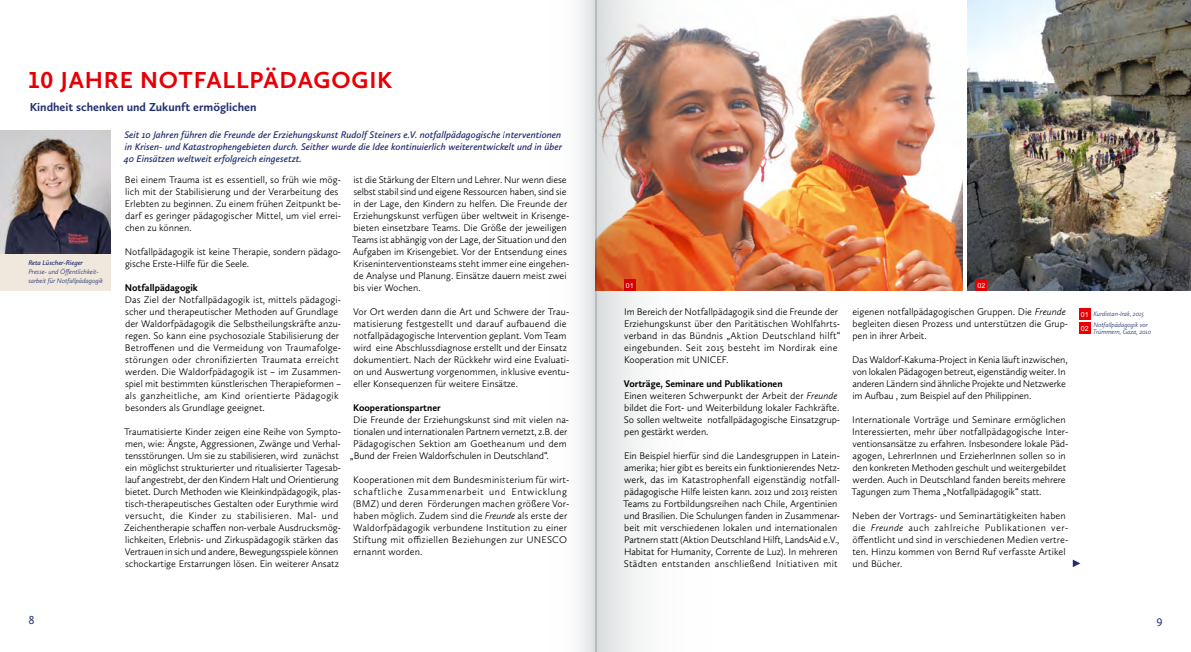
<style>
.page{position:relative;width:1191px;height:652px;background:#fff}
.page>*{position:absolute;margin:0;border:0;box-sizing:border-box;transform-origin:0 0}
.t1{font:700 24px "Calluna Sans";letter-spacing:.035em;color:#e60005}
.t2{font:700 12px "Calluna Sans";color:#22306f}
.t3{font:12px "Calluna Sans";color:#22306f}
.t4{font:300 10px/12px "Calluna Sans";color:#000}
.t5{font:italic 600 10px/12px "Calluna Sans";color:#22306f;text-align:justify}
.t6{font:700 10px "Calluna Sans";color:#000}
.t7{font:italic 300 7px/9px "Calluna Sans";letter-spacing:-.01em;color:#22306f}
.t8{font:italic 600 7px "Calluna Sans";letter-spacing:-.01em;color:#22306f}
.t9{font:7px "Arial";color:#fff}
.t10{font:italic 300 6.8px/11px "Calluna Sans";letter-spacing:-.01em;color:#22306f}
.s1{font-style:italic}
.s2{font-weight:700}
.s3{font-family:"Arial";font-weight:400;font-style:normal;font-size:7px;color:#fff}
</style>
<div class="page">
<img style="left:0;top:130px;width:111px;height:125px">
<img style="left:825px;top:14px;width:137px;height:277px">
<img style="left:968px;top:0;width:223px;height:291px">
<div style="left:0;top:255px;width:111px;height:36px;background:#f0e8dd"></div>
<div style="left:1079px;top:308px;width:11px;height:12px;background:#e60005"></div>
<div style="left:1079px;top:322px;width:11px;height:12px;background:#e60005"></div>
<svg style="left:1072px;top:560px;width:8px;height:7px"></svg>
<div style="left:975px;top:279px;width:11px;height:11px;background:#e60005"></div>
<div style="left:504px;top:0;width:92px;height:652px;background:linear-gradient(to right,#fff,#eeeff0)"></div>
<img style="left:595px;top:0;width:230px;height:652px">
<h1 class="t1" style="left:29px;top:65px;width:365px">10 JAHRE NOTFALLPÄDAGOGIK</h1>
<p class="t2" style="left:30px;top:99px;width:228px">Kindheit schenken und Zukunft ermöglichen</p>
<p class="t8" style="left:28px;top:259px;width:56px">Reta Lüscher-Rieger</p>
<p class="t7" style="left:28px;top:267px;width:76px">Presse- und Öffentlichkeit&shy;sarbeit für Notfallpädagogik</p>
<p class="t5" style="left:124px;top:128px;width:440px">Seit 10 Jahren führen die Freunde der Erziehungskunst Rudolf Steiners e.V. notfallpädagogische Interventionen in Krisen- und Katastrophengebieten durch. Seither wurde die Idee kontinuierlich weiterentwickelt und in über 40 Einsätzen weltweit erfolgreich eingesetzt.</p>
<p class="t4" style="left:125px;top:173px;width:218px">Bei einem Trauma ist es essentiell, so früh wie mög&shy;lich mit der Stabilisierung und der Verarbeitung des Erlebten zu beginnen. Zu einem frühen Zeitpunkt be&shy;darf es geringer pädagogischer Mittel, um viel errei&shy;chen zu können.</p>
<p class="t4" style="left:125px;top:245px;width:218px">Notfallpädagogik ist keine Therapie, sondern pädago&shy;gische Erste-Hilfe für die Seele.</p>
<p class="t6" style="left:125px;top:281px;width:75px">Notfallpädagogik</p>
<p class="t4" style="left:125px;top:293px;width:218px">Das Ziel der Notfallpädagogik ist, mittels pädagogi&shy;scher und therapeutischer Methoden auf Grundlage der Waldorfpädagogik die Selbstheilungskräfte anzu&shy;regen. So kann eine psychosoziale Stabilisierung der Betroffenen und die Vermeidung von Traumafolge&shy;störungen oder chronifizierten Traumata erreicht werden. Die Waldorfpädagogik ist – im Zusammen&shy;spiel mit bestimmten künstlerischen Therapieformen – als ganzheitliche, am Kind orientierte Pädagogik besonders als Grundlage geeignet.</p>
<p class="t4" style="left:124px;top:425px;width:218px">Traumatisierte Kinder zeigen eine Reihe von Sympto&shy;men, wie: Ängste, Aggressionen, Zwänge und Verhal&shy;tensstörungen. Um sie zu stabilisieren, wird zunächst ein möglichst strukturierter und ritualisierter Tagesab&shy;lauf angestrebt, der den Kindern Halt und Orientierung bietet. Durch Methoden wie Kleinkindpädagogik, plas&shy;tisch-therapeutisches Gestalten oder Eurythmie wird versucht, die Kinder zu stabilisieren. Mal- und Zeichentherapie schaffen non-verbale Ausdrucksmög&shy;lichkeiten, Erlebnis- und Zirkuspädagogik stärken das Vertrauen in sich und andere, Bewegungsspiele können schockartige Erstarrungen lösen. Ein weiterer Ansatz</p>
<p class="t4" style="left:352px;top:173px;width:219px">ist die Stärkung der Eltern und Lehrer. Nur wenn diese selbst stabil sind und eigene Ressourcen haben, sind sie in der Lage, den Kindern zu helfen. Die Freunde der Erziehungskunst verfügen über weltweit in Krisenge&shy;bieten einsetzbare Teams. Die Größe der jeweiligen Teams ist abhängig von der Lage, der Situation und den Aufgaben im Krisengebiet. Vor der Entsendung eines Kriseninterventionsteams steht immer eine eingehen&shy;de Analyse und Planung. Einsätze dauern meist zwei bis vier Wochen.</p>
<p class="t4" style="left:353px;top:305px;width:218px">Vor Ort werden dann die Art und Schwere der Trau&shy;matisierung festgestellt und darauf aufbauend die notfallpädagogische Intervention geplant. Vom Team wird eine Abschlussdiagnose erstellt und der Einsatz dokumentiert. Nach der Rückkehr wird eine Evaluati&shy;on und Auswertung vorgenommen, inklusive eventu&shy;eller Konsequenzen für weitere Einsätze.</p>
<p class="t6" style="left:353px;top:401px;width:89px">Kooperationspartner</p>
<p class="t4" style="left:353px;top:413px;width:216px">Die Freunde der Erziehungskunst sind mit vielen na-</p>
<p class="t4" style="left:353px;top:425px;width:215px">tionalen und internationalen Partnern vernetzt, z.B. der</p>
<p class="t4" style="left:353px;top:437px;width:215px">Pädagogischen Sektion am Goetheanum und dem</p>
<p class="t4" style="left:350px;top:449px;width:200px">„Bund der Freien Waldorfschulen in Deutschland“.</p>
<p class="t4" style="left:353px;top:473px;width:218px">Kooperationen mit dem Bundesministerium für wirt&shy;schaftliche Zusammenarbeit und Entwicklung (BMZ) und deren Förderungen machen größere Vor&shy;haben möglich. Zudem sind die <span class="s1">Freunde</span> als erste der Waldorfpädagogik verbundene Institution zu einer Stiftung mit offiziellen Beziehungen zur UNESCO ernannt worden.</p>
<p class="t9" style="left:626px;top:281px;width:9px">01</p>
<p class="t9" style="left:977px;top:281px;width:9px">02</p>
<p class="t4" style="left:624px;top:305px;width:218px">Im Bereich der Notfallpädagogik sind die Freunde der Erziehungskunst über den Paritätischen Wohlfahrts&shy;verband in das Bündnis „Aktion Deutschland hilft“ eingebunden. Seit 2015 besteht im Nordirak eine Kooperation mit UNICEF.</p>
<p class="t4" style="left:624px;top:377px;width:218px"><span class="s2">Vorträge, Seminare und Publikationen<br></span>Einen weiteren Schwerpunkt der Arbeit der <span class="s1">Freunde </span>bildet die Fort- und Weiterbildung lokaler Fachkräfte.<br>So sollen weltweite notfallpädagogische Einsatzgrup&shy;pen gestärkt werden.</p>
<p class="t4" style="left:623px;top:449px;width:218px">Ein Beispiel hierfür sind die Landesgruppen in Latein&shy;amerika; hier gibt es bereits ein funktionierendes Netz&shy;werk, das im Katastrophenfall eigenständig notfall&shy;pädagogische Hilfe leisten kann. 2012 und 2013 reisten Teams zu Fortbildungsreihen nach Chile, Argentinien und Brasilien. Die Schulungen fanden in Zusammenar&shy;beit mit verschiedenen lokalen und internationalen Partnern statt (Aktion Deutschland Hilft, LandsAid e.V., Habitat for Humanity, Corrente de Luz). In mehreren Städten entstanden anschließend Initiativen mit</p>
<p class="t4" style="left:852px;top:305px;width:217px">eigenen notfallpädagogischen Gruppen. Die <span class="s1">Freunde </span>begleiten diesen Prozess und unterstützen die Grup&shy;pen in ihrer Arbeit.</p>
<p class="t4" style="left:852px;top:353px;width:217px">Das Waldorf-Kakuma-Project in Kenia läuft inzwischen, von lokalen Pädagogen betreut, eigenständig weiter. In anderen Ländern sind ähnliche Projekte und Netzwerke im Aufbau , zum Beispiel auf den Philippinen.</p>
<p class="t4" style="left:851px;top:413px;width:218px">Internationale Vorträge und Seminare ermöglichen Interessierten, mehr über notfallpädagogische Inter&shy;ventionsansätze zu erfahren. Insbesondere lokale Päd&shy;agogen, LehrerInnen und ErzieherInnen sollen so in den konkreten Methoden geschult und weitergebildet werden. Auch in Deutschland fanden bereits mehrere Tagungen zum Thema „Notfallpädagogik“ statt.</p>
<p class="t4" style="left:852px;top:509px;width:218px">Neben der Vortrags- und Seminartätigkeiten haben die <span class="s1">Freunde</span> auch zahlreiche Publikationen ver&shy;öffentlicht und sind in verschiedenen Medien vertre&shy;ten. Hinzu kommen von Bernd Ruf verfasste Artikel und Bücher.</p>
<p class="t10" style="left:1081px;top:308px;width:69px"><span class="s3">01</span> Kurdistan-Irak, 2015<br><span class="s3">02</span> Notfallpädagogik vor</p>
<p class="t10" style="left:1093px;top:326px;width:60px">Trümmern, Gaza, 2010</p>
<p class="t3" style="left:29px;top:612px;width:8px">8</p>
<p class="t3" style="left:1156px;top:612px;width:8px">9</p>
</div>
